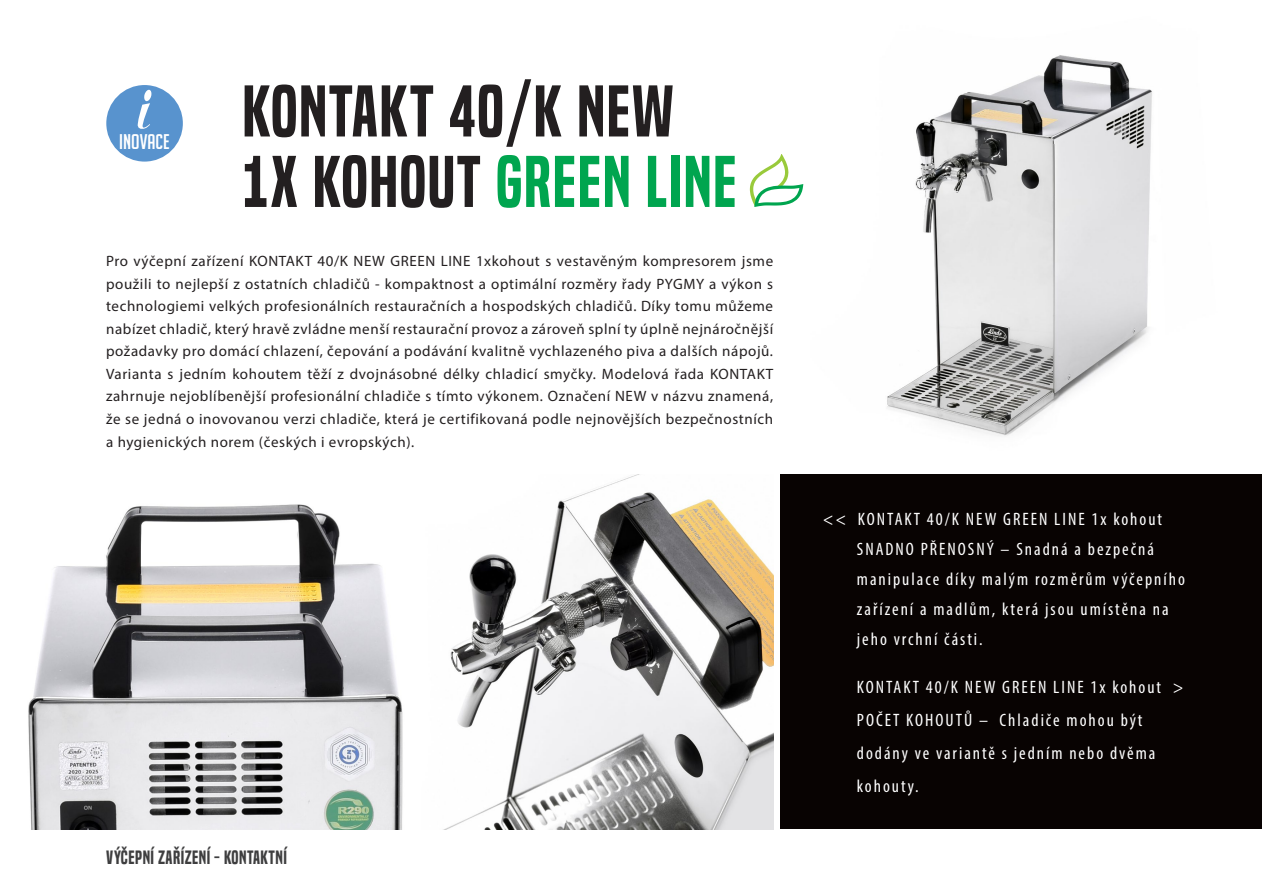
<style>
.page{position:relative;width:1263px;height:893px;background:#fff}
.page>*{position:absolute;margin:0;border:0;box-sizing:border-box;transform-origin:0 0}
.t1{font:67.5px/70.5px "Built Titling Sb";letter-spacing:.025em;color:#231f20}
.t2{font:20.7px "Big Noodle Titling";color:#fff}
.t3{font:condensed 18px/30px "Myriad Pro";letter-spacing:.11em;color:#fff}
.t4{font:18px "Built Titling Sb";letter-spacing:.025em;color:#3e3e3f}
.t5{font:15px/22.5px "Myriad Pro";letter-spacing:.04em;color:#231f20;text-align:justify}
.s1{color:#00a54f}
</style>
<div class="page">
<div style="left:780px;top:475px;width:482px;height:354px;background:#080302"></div>
<img style="left:887px;top:55px;width:265px;height:381px">
<img style="left:445px;top:475px;width:328px;height:354px">
<img style="left:28px;top:504px;width:375px;height:325px">
<div style="left:106px;top:85px;width:77px;height:77px;background:#5893ce;border-radius:50%"></div>
<svg style="left:137px;top:89px;width:15px;height:40px"></svg>
<svg style="left:750px;top:155px;width:53px;height:52px"></svg>
<h2 class="t2" style="left:119px;top:131px;width:52px">INOVACE</h2>
<h1 class="t1" style="left:242px;top:77px;width:496px">KONTAKT 40/K NEW<br>1X KOHOUT <span class="s1">GREEN LINE</span></h1>
<p class="t5" style="left:106px;top:250px;width:669px">Pro výčepní zařízení KONTAKT 40/K NEW GREEN LINE 1xkohout s vestavěným kompresorem jsme použili to nejlepší z ostatních chladičů - kompaktnost a optimální rozměry řady PYGMY a výkon s technologiemi velkých profesionálních restauračních a hospodských chladičů. Díky tomu můžeme nabízet chladič, který hravě zvládne menší restaurační provoz a zároveň splní ty úplně nejnáročnější požadavky pro domácí chlazení, čepování a podávání kvalitně vychlazeného piva a dalších nápojů.<br>Varianta s jedním kohoutem těží z dvojnásobné délky chladicí smyčky. Modelová řada KONTAKT zahrnuje nejoblíbenější profesionální chladiče s tímto výkonem. Označení NEW v názvu znamená, že se jedná o inovovanou verzi chladiče, která je certifikovaná podle nejnovějších bezpečnostních a hygienických norem (českých i evropských).</p>
<p class="t4" style="left:106px;top:847px;width:182px">VÝČEPNÍ ZAŘÍZENÍ - KONTAKTNÍ</p>
<p class="t3" style="left:857px;top:504px;width:330px;text-indent:-34px">&lt;&lt; KONTAKT 40/K NEW GREEN LINE 1x kohout SNADNO PŘENOSNÝ – Snadná a bezpečná manipulace díky malým rozměrům výčepního zařízení a madlům, která jsou umístěna na jeho vrchní části.</p>
<p class="t3" style="left:857px;top:670px;width:328px;line-height:33px">KONTAKT 40/K NEW GREEN LINE 1x kohout &gt;<br>POČET KOHOUTŮ – Chladiče mohou být dodány ve variantě s jedním nebo dvěma kohouty.</p>
</div>
